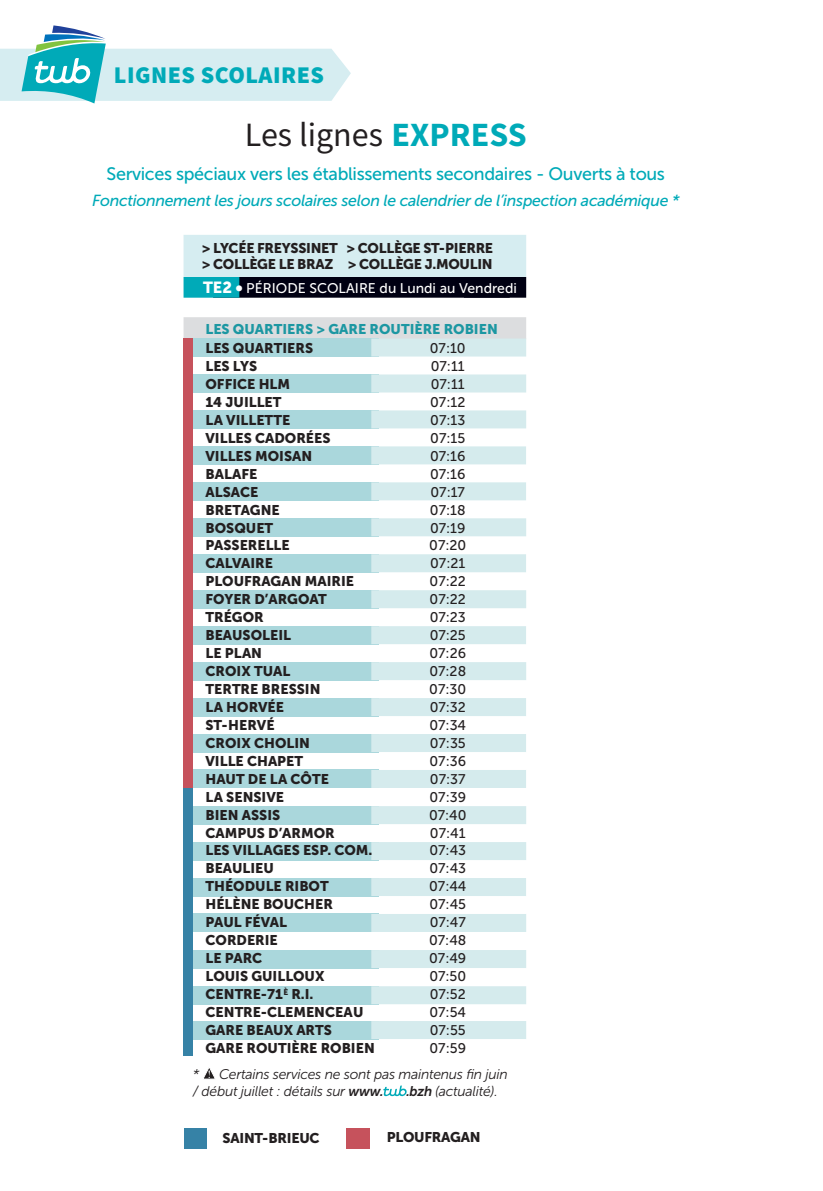
<style>
.page{position:relative;width:823px;height:1191px;background:#fff}
.page>*{position:absolute;margin:0;border:0;box-sizing:border-box;transform-origin:0 0}
.t1{font:34px "Source Sans Pro";color:#231f20}
.t2{font:900 24px "Source Sans Pro";letter-spacing:.02em;color:#00aab8}
.t3{font:18px "Museo Sans 500";letter-spacing:-.02em;color:#00aab8}
.t4{font:italic 16px "Museo Sans 500";letter-spacing:-.02em;color:#00aab8}
.t5{font:14px "Museo Sans 900";color:#231f20}
.t6{font:14px "Museo Sans 500";color:#231f20}
.t7{font:italic 14px/16.8px "Museo Sans 300";letter-spacing:-.02em;color:#231f20}
.t8{font:14px/16.8px "Museo Sans 900";letter-spacing:-.02em;color:#231f20}
.t9{font:14px "Museo Sans 500";color:#fff}
.t10{font:14px "Museo Sans 900";color:#1c97a2}
.s1{font-weight:700;color:#00aab8}
.s2{font-family:"Museo Sans 900";font-size:16px}
.s3{font-family:"Museo Sans 700"}
</style>
<div class="page">
<svg style="left:0;top:25px;width:351px;height:78px"></svg>
<div style="left:183px;top:317px;width:343px;height:22px;background:#dcdddf"></div>
<div style="left:193px;top:410px;width:186px;height:18px;background:#aad7dc"></div>
<div style="left:193px;top:374px;width:186px;height:18px;background:#aad7dc"></div>
<div style="left:193px;top:338px;width:186px;height:18px;background:#aad7dc"></div>
<div style="left:193px;top:482px;width:186px;height:18px;background:#aad7dc"></div>
<div style="left:193px;top:446px;width:186px;height:18px;background:#aad7dc"></div>
<div style="left:193px;top:518px;width:186px;height:18px;background:#aad7dc"></div>
<div style="left:371px;top:410px;width:155px;height:18px;background:#d5ebed"></div>
<div style="left:371px;top:482px;width:154px;height:18px;background:#d5ebed"></div>
<div style="left:371px;top:446px;width:154px;height:18px;background:#d5ebed"></div>
<div style="left:371px;top:518px;width:155px;height:18px;background:#d5ebed"></div>
<div style="left:371px;top:338px;width:155px;height:18px;background:#d5ebed"></div>
<div style="left:371px;top:374px;width:155px;height:18px;background:#d5ebed"></div>
<div style="left:193px;top:554px;width:186px;height:18px;background:#aad7dc"></div>
<div style="left:371px;top:554px;width:154px;height:18px;background:#d5ebed"></div>
<div style="left:193px;top:590px;width:186px;height:18px;background:#aad7dc"></div>
<div style="left:371px;top:590px;width:155px;height:18px;background:#d5ebed"></div>
<div style="left:193px;top:662px;width:186px;height:18px;background:#aad7dc"></div>
<div style="left:193px;top:806px;width:186px;height:18px;background:#aad7dc"></div>
<div style="left:193px;top:626px;width:186px;height:18px;background:#aad7dc"></div>
<div style="left:193px;top:698px;width:186px;height:18px;background:#aad7dc"></div>
<div style="left:193px;top:842px;width:186px;height:18px;background:#aad7dc"></div>
<div style="left:371px;top:662px;width:155px;height:18px;background:#d5ebed"></div>
<div style="left:371px;top:806px;width:155px;height:18px;background:#d5ebed"></div>
<div style="left:371px;top:626px;width:154px;height:18px;background:#d5ebed"></div>
<div style="left:371px;top:698px;width:154px;height:18px;background:#d5ebed"></div>
<div style="left:371px;top:842px;width:155px;height:18px;background:#d5ebed"></div>
<div style="left:193px;top:734px;width:186px;height:18px;background:#aad7dc"></div>
<div style="left:193px;top:878px;width:186px;height:18px;background:#aad7dc"></div>
<div style="left:371px;top:734px;width:154px;height:18px;background:#d5ebed"></div>
<div style="left:371px;top:878px;width:154px;height:18px;background:#d5ebed"></div>
<div style="left:193px;top:770px;width:186px;height:18px;background:#aad7dc"></div>
<div style="left:193px;top:914px;width:186px;height:18px;background:#aad7dc"></div>
<div style="left:193px;top:950px;width:186px;height:18px;background:#aad7dc"></div>
<div style="left:193px;top:986px;width:186px;height:18px;background:#aad7dc"></div>
<div style="left:193px;top:1021px;width:186px;height:18px;background:#aad7dc"></div>
<div style="left:371px;top:770px;width:154px;height:18px;background:#d5ebed"></div>
<div style="left:371px;top:914px;width:155px;height:18px;background:#d5ebed"></div>
<div style="left:371px;top:950px;width:155px;height:18px;background:#d5ebed"></div>
<div style="left:371px;top:986px;width:155px;height:18px;background:#d5ebed"></div>
<div style="left:371px;top:1021px;width:155px;height:18px;background:#d5ebed"></div>
<div style="left:183px;top:788px;width:10px;height:267px;background:#3682a6"></div>
<svg style="left:203px;top:1068px;width:12px;height:11px"></svg>
<svg style="left:383px;top:1085px;width:24px;height:12px"></svg>
<svg style="left:183px;top:235px;width:343px;height:63px;background:#8fa8b0"></svg>
<div style="left:184px;top:1128px;width:22px;height:20px;background:#3682a6"></div>
<div style="left:183px;top:339px;width:10px;height:449px;background:#c6525c"></div>
<div style="left:346px;top:1128px;width:24px;height:21px;background:#c6525c"></div>
<h2 class="t2" style="left:114px;top:58px;width:212px">LIGNES SCOLAIRES</h2>
<h1 class="t1" style="left:245px;top:113px;width:283px">Les lignes <span class="s1">EXPRESS</span></h1>
<p class="t3" style="left:106px;top:164px;width:559px">Services spéciaux vers les établissements secondaires - Ouverts à tous</p>
<p class="t4" style="left:92px;top:191px;width:588px">Fonctionnement les jours scolaires selon le calendrier de l’inspection académique *</p>
<p class="t8" style="left:201px;top:239px;width:293px">&gt; LYCÉE FREYSSINET &gt; COLLÈGE ST-PIERRE &gt; COLLÈGE LE BRAZ &gt; COLLÈGE J.MOULIN</p>
<p class="t9" style="left:203px;top:280px;width:315px"><span class="s2">TE2 •</span> PÉRIODE SCOLAIRE du Lundi au Vendredi</p>
<p class="t10" style="left:205px;top:321px;width:293px">LES QUARTIERS &gt; GARE ROUTIÈRE ROBIEN</p>
<p class="t5" style="left:205px;top:340px;width:109px">LES QUARTIERS</p>
<p class="t6" style="left:429px;top:341px;width:37px">07:10</p>
<p class="t5" style="left:205px;top:358px;width:53px">LES LYS</p>
<p class="t6" style="left:430px;top:358px;width:35px">07:11</p>
<p class="t5" style="left:205px;top:376px;width:86px">OFFICE HLM</p>
<p class="t6" style="left:430px;top:376px;width:35px">07:11</p>
<p class="t5" style="left:205px;top:394px;width:77px">14 JUILLET</p>
<p class="t6" style="left:430px;top:394px;width:37px">07:12</p>
<p class="t5" style="left:205px;top:412px;width:86px">LA VILLETTE</p>
<p class="t6" style="left:430px;top:412px;width:37px">07:13</p>
<p class="t5" style="left:205px;top:430px;width:126px">VILLES CADORÉES</p>
<p class="t6" style="left:430px;top:430px;width:36px">07:15</p>
<p class="t5" style="left:205px;top:448px;width:108px">VILLES MOISAN</p>
<p class="t6" style="left:430px;top:448px;width:37px">07:16</p>
<p class="t5" style="left:205px;top:466px;width:53px">BALAFE</p>
<p class="t6" style="left:430px;top:466px;width:37px">07:16</p>
<p class="t5" style="left:205px;top:484px;width:54px">ALSACE</p>
<p class="t6" style="left:430px;top:484px;width:36px">07:17</p>
<p class="t5" style="left:205px;top:502px;width:76px">BRETAGNE</p>
<p class="t6" style="left:429px;top:502px;width:37px">07:18</p>
<p class="t5" style="left:205px;top:519px;width:69px">BOSQUET</p>
<p class="t6" style="left:430px;top:520px;width:37px">07:19</p>
<p class="t5" style="left:205px;top:537px;width:86px">PASSERELLE</p>
<p class="t6" style="left:429px;top:538px;width:39px">07:20</p>
<p class="t5" style="left:205px;top:555px;width:69px">CALVAIRE</p>
<p class="t6" style="left:430px;top:556px;width:37px">07:21</p>
<p class="t5" style="left:205px;top:573px;width:150px">PLOUFRAGAN MAIRIE</p>
<p class="t6" style="left:429px;top:574px;width:38px">07:22</p>
<p class="t5" style="left:205px;top:591px;width:123px">FOYER D’ARGOAT</p>
<p class="t6" style="left:429px;top:592px;width:38px">07:22</p>
<p class="t5" style="left:205px;top:609px;width:60px">TRÉGOR</p>
<p class="t6" style="left:429px;top:610px;width:38px">07:23</p>
<p class="t5" style="left:205px;top:627px;width:87px">BEAUSOLEIL</p>
<p class="t6" style="left:429px;top:627px;width:38px">07:25</p>
<p class="t5" style="left:205px;top:645px;width:58px">LE PLAN</p>
<p class="t6" style="left:429px;top:645px;width:38px">07:26</p>
<p class="t5" style="left:205px;top:663px;width:86px">CROIX TUAL</p>
<p class="t6" style="left:429px;top:663px;width:38px">07:28</p>
<p class="t5" style="left:205px;top:681px;width:116px">TERTRE BRESSIN</p>
<p class="t6" style="left:429px;top:681px;width:38px">07:30</p>
<p class="t5" style="left:205px;top:699px;width:80px">LA HORVÉE</p>
<p class="t6" style="left:429px;top:699px;width:38px">07:32</p>
<p class="t5" style="left:205px;top:717px;width:70px">ST-HERVÉ</p>
<p class="t6" style="left:429px;top:717px;width:38px">07:34</p>
<p class="t5" style="left:205px;top:735px;width:106px">CROIX CHOLIN</p>
<p class="t6" style="left:429px;top:735px;width:38px">07:35</p>
<p class="t5" style="left:205px;top:753px;width:99px">VILLE CHAPET</p>
<p class="t6" style="left:429px;top:753px;width:38px">07:36</p>
<p class="t5" style="left:205px;top:771px;width:125px">HAUT DE LA CÔTE</p>
<p class="t6" style="left:429px;top:771px;width:37px">07:37</p>
<p class="t5" style="left:205px;top:788px;width:80px">LA SENSIVE</p>
<p class="t6" style="left:429px;top:789px;width:38px">07:39</p>
<p class="t5" style="left:205px;top:806px;width:76px">BIEN ASSIS</p>
<p class="t6" style="left:429px;top:807px;width:39px">07:40</p>
<p class="t5" style="left:205px;top:824px;width:131px">CAMPUS D’ARMOR</p>
<p class="t6" style="left:429px;top:825px;width:37px">07:41</p>
<p class="t5" style="left:205px;top:842px;width:168px">LES VILLAGES ESP. COM.</p>
<p class="t6" style="left:429px;top:843px;width:38px">07:43</p>
<p class="t5" style="left:205px;top:860px;width:70px">BEAULIEU</p>
<p class="t6" style="left:429px;top:861px;width:38px">07:43</p>
<p class="t5" style="left:205px;top:878px;width:125px">THÉODULE RIBOT</p>
<p class="t6" style="left:429px;top:879px;width:39px">07:44</p>
<p class="t5" style="left:205px;top:896px;width:129px">HÉLÈNE BOUCHER</p>
<p class="t6" style="left:429px;top:896px;width:38px">07:45</p>
<p class="t5" style="left:205px;top:914px;width:83px">PAUL FÉVAL</p>
<p class="t6" style="left:429px;top:914px;width:38px">07:47</p>
<p class="t5" style="left:205px;top:932px;width:74px">CORDERIE</p>
<p class="t6" style="left:429px;top:932px;width:39px">07:48</p>
<p class="t5" style="left:205px;top:950px;width:58px">LE PARC</p>
<p class="t6" style="left:429px;top:950px;width:39px">07:49</p>
<p class="t5" style="left:205px;top:968px;width:120px">LOUIS GUILLOUX</p>
<p class="t6" style="left:429px;top:968px;width:38px">07:50</p>
<p class="t5" style="left:205px;top:986px;width:109px">CENTRE-71<sup>È</sup> R.I.</p>
<p class="t6" style="left:429px;top:986px;width:38px">07:52</p>
<p class="t5" style="left:205px;top:1004px;width:159px">CENTRE-CLEMENCEAU</p>
<p class="t6" style="left:429px;top:1004px;width:38px">07:54</p>
<p class="t5" style="left:205px;top:1022px;width:128px">GARE BEAUX ARTS</p>
<p class="t6" style="left:429px;top:1022px;width:38px">07:55</p>
<p class="t5" style="left:205px;top:1040px;width:171px">GARE ROUTIÈRE ROBIEN</p>
<p class="t6" style="left:429px;top:1040px;width:38px">07:59</p>
<p class="t7" style="left:193px;top:1066px;width:316px">* Certains services ne sont pas maintenus fin juin / début juillet : détails sur <span class="s3">www.</span></p>
<p class="t7" style="left:406px;top:1083px;width:93px"><span class="s3">.bzh</span> (actualité).</p>
<p class="t8" style="left:222px;top:1130px;width:98px">SAINT-BRIEUC</p>
<p class="t8" style="left:386px;top:1129px;width:95px">PLOUFRAGAN</p>
</div>
